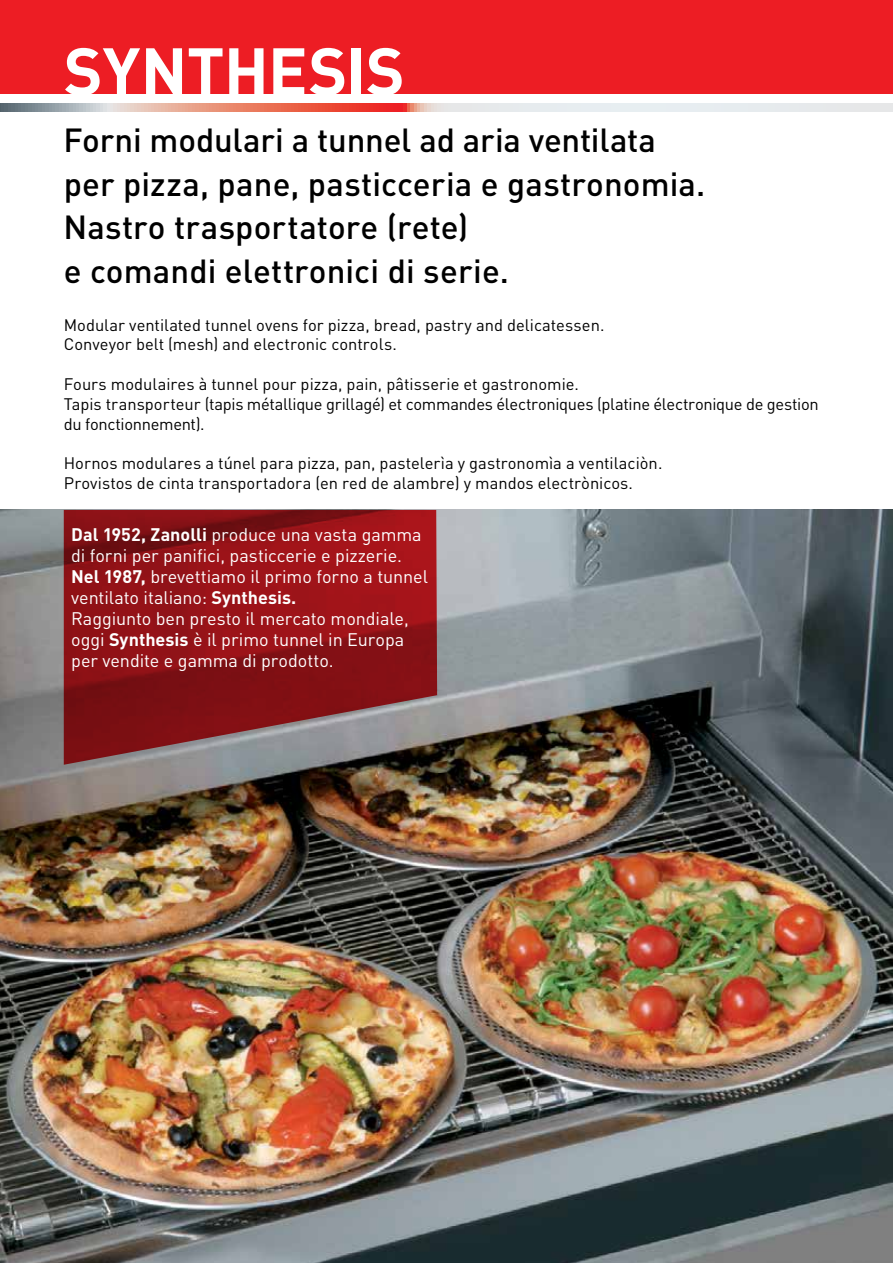
<style>
.page{position:relative;width:893px;height:1263px;background:#fff}
.page>*{position:absolute;margin:0;border:0;box-sizing:border-box;transform-origin:0 0}
.t1{font:700 66px "DIN";letter-spacing:-.01em;color:#fff}
.t2{font:500 33px/43.8px "DIN";letter-spacing:.005em;color:#000}
.t3{font:18px/21px "DIN";letter-spacing:-.005em;color:#fff}
.t4{font:16.5px/19.8px "DIN";color:#000}
.s1{font-weight:700}
</style>
<div class="page">
<div style="left:0;top:0;width:893px;height:94px;background:#ed1d24"></div>
<img style="left:0;top:510px;width:893px;height:753px">
<svg style="left:0;top:103px;width:893px;height:9px;background:#ddbab5"></svg>
<svg style="left:64px;top:510px;width:373px;height:255px;background:#8c2126"></svg>
<h1 class="t1" style="left:64px;top:28px;width:343px">SYNTHESIS</h1>
<h2 class="t2" style="left:63px;top:117px;width:644px">Forni modulari a tunnel ad aria ventilata per pizza, pane, pasticceria e gastronomia.<br>Nastro trasportatore (rete)<br>e comandi elettronici di serie.</h2>
<p class="t4" style="left:64px;top:314px;width:542px">Modular ventilated tunnel ovens for pizza, bread, pastry and delicatessen.<br>Conveyor belt (mesh) and electronic controls.</p>
<p class="t4" style="left:64px;top:374px;width:756px">Fours modulaires à tunnel pour pizza, pain, pâtisserie et gastronomie.<br>Tapis transporteur (tapis métallique grillagé) et commandes électroniques (platine électronique de gestion du fonctionnement).</p>
<p class="t4" style="left:64px;top:453px;width:600px">Hornos modulares a túnel para pizza, pan, pastelerìa y gastronomìa a ventilaciòn.<br>Provistos de cinta transportadora (en red de alambre) y mandos electrònicos.</p>
<p class="t3" style="left:71px;top:524px;width:358px"><span class="s1">Dal 1952, Zanolli</span> produce una vasta gamma di forni per panifici, pasticcerie e pizzerie.<br><span class="s1">Nel 1987,</span> brevettiamo il primo forno a tunnel ventilato italiano: <span class="s1">Synthesis.<br></span>Raggiunto ben presto il mercato mondiale, oggi <span class="s1">Synthesis</span> è il primo tunnel in Europa per vendite e gamma di prodotto.</p>
</div>
